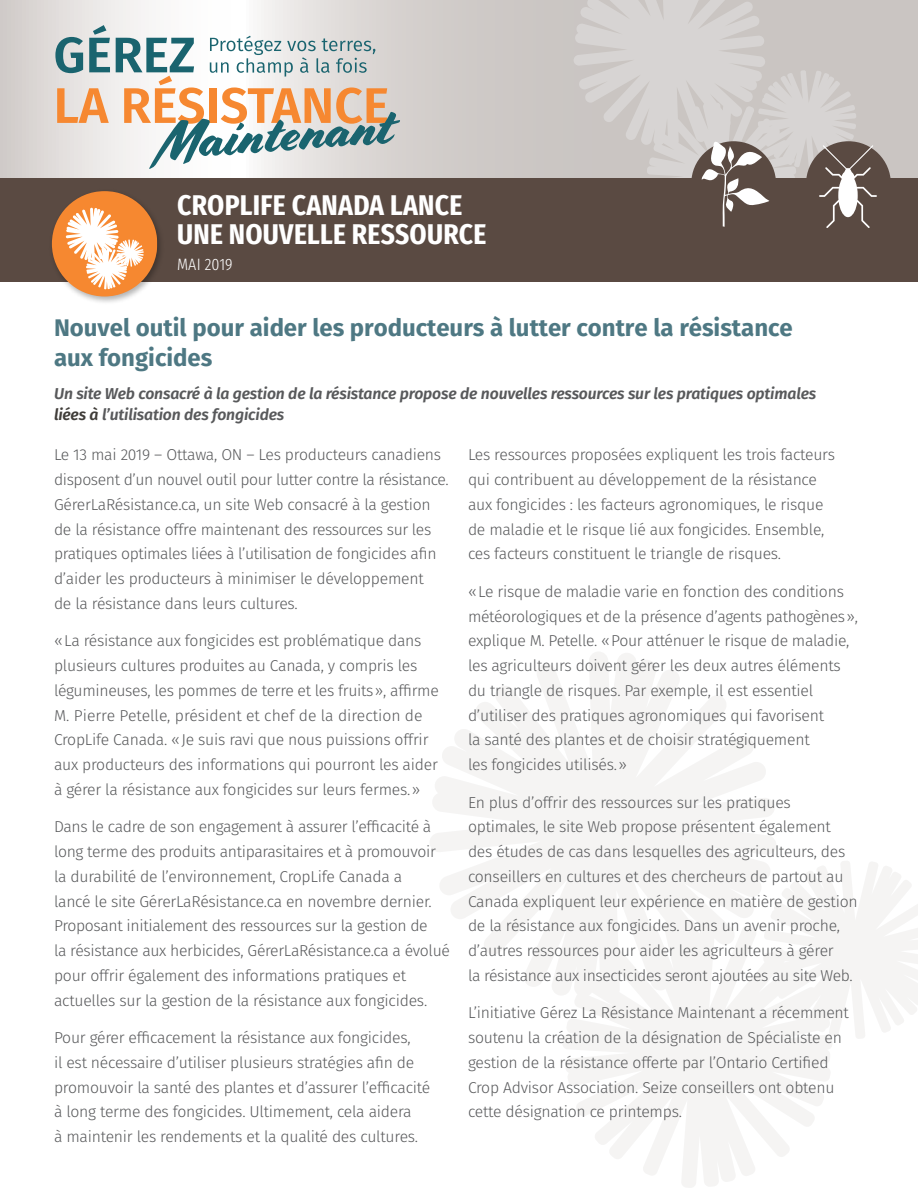
<style>
.page{position:relative;width:918px;height:1188px;background:#fff}
.page>*{position:absolute;margin:0;border:0;box-sizing:border-box;transform-origin:0 0}
.t1{font:700 28.5px/28.5px "Fira Sans Condensed";letter-spacing:.01em;color:#fff}
.Body_Copy{font:700 24px/30px "Fira Sans";color:#4e7883}
.t2{font:300 16.5px "Fira Sans Condensed";color:#fff}
.Body_Copy-2{font:300 15.75px/24.8px "Fira Sans";letter-spacing:-.015em;color:#58595b}
.Body_Copy-3{font:italic 600 15.75px/21px "Fira Sans";letter-spacing:-.01em;color:#58595b}
.s1{color:#403d39}
</style>
<div class="page">
<svg style="left:430px;top:652px;width:488px;height:536px"></svg>
<svg style="left:0;top:0;width:918px;height:178px;background:#d7d3d1"></svg>
<svg style="left:573px;top:0;width:283px;height:178px;background:#d1cdcb"></svg>
<div style="left:0;top:178px;width:918px;height:103px;background:#5a4a42"></div>
<div style="left:48px;top:188px;width:117px;height:116px;background:#000;opacity:.3"></div>
<svg style="left:52px;top:191px;width:105px;height:105px"></svg>
<div style="left:806px;top:141px;width:85px;height:85px;background:#5a4a42;border-radius:50%"></div>
<div style="left:691px;top:141px;width:85px;height:85px;background:#5a4a42;border-radius:50%"></div>
<svg style="left:819px;top:145px;width:58px;height:83px"></svg>
<svg style="left:701px;top:141px;width:68px;height:86px"></svg>
<svg style="left:55px;top:37px;width:28px;height:36px"></svg>
<svg style="left:89px;top:25px;width:21px;height:47px"></svg>
<svg style="left:57px;top:88px;width:52px;height:35px;background:#eeb990"></svg>
<svg style="left:116px;top:36px;width:284px;height:133px"></svg>
<p class="t1" style="left:177px;top:188px;width:311px">CROPLIFE CANADA LANCE<br>UNE NOUVELLE RESSOURCE</p>
<p class="t2" style="left:177px;top:249px;width:57px">MAI 2019</p>
<p class="Body_Copy" style="left:54px;top:312px;width:740px">Nouvel outil pour aider les producteurs à lutter contre la résistance aux fongicides</p>
<p class="Body_Copy-3" style="left:54px;top:382px;width:764px">Un site Web consacré à la gestion de la résistance propose de nouvelles ressources sur les pratiques optimales <span class="s1">liées à</span> l’utilisation des fongicides</p>
<p class="Body_Copy-2" style="left:54px;top:442px;width:396px">Le 13 mai 2019 – Ottawa, ON – Les producteurs canadiens disposent d’un nouvel outil pour lutter contre la résistance.<br>GérerLaRésistance.ca, un site Web consacré à la gestion de la résistance offre maintenant des ressources sur les pratiques optimales liées à l’utilisation de fongicides afin d’aider les producteurs à minimiser le développement<br>de la résistance dans leurs cultures.</p>
<p class="Body_Copy-2" style="left:54px;top:628px;width:386px">«La résistance aux fongicides est problématique dans plusieurs cultures produites au Canada, y compris les légumineuses, les pommes de terre et les fruits», affirme M. Pierre Petelle, président et chef de la direction de CropLife Canada. «Je suis ravi que nous puissions offrir aux producteurs des informations qui pourront les aider à gérer la résistance aux fongicides sur leurs fermes.»</p>
<p class="Body_Copy-2" style="left:54px;top:814px;width:397px">Dans le cadre de son engagement à assurer l’efficacité à long terme des produits antiparasitaires et à promouvoir la durabilité de l’environnement, CropLife Canada a<br>lancé le site GérerLaRésistance.ca en novembre dernier.<br>Proposant initialement des ressources sur la gestion de<br>la résistance aux herbicides, GérerLaRésistance.ca a évolué pour offrir également des informations pratiques et actuelles sur la gestion de la résistance aux fongicides.</p>
<p class="Body_Copy-2" style="left:54px;top:1025px;width:378px">Pour gérer efficacement la résistance aux fongicides,<br>il est nécessaire d’utiliser plusieurs stratégies afin de promouvoir la santé des plantes et d’assurer l’efficacité à long terme des fongicides. Ultimement, cela aidera<br>à maintenir les rendements et la qualité des cultures.</p>
<p class="Body_Copy-2" style="left:468px;top:442px;width:368px">Les ressources proposées expliquent les trois facteurs qui contribuent au développement de la résistance aux fongicides : les facteurs agronomiques, le risque de maladie et le risque lié aux fongicides. Ensemble, ces facteurs constituent le triangle de risques.</p>
<p class="Body_Copy-2" style="left:468px;top:579px;width:392px">«Le risque de maladie varie en fonction des conditions météorologiques et de la présence d’agents pathogènes», explique M. Petelle. «Pour atténuer le risque de maladie, les agriculteurs doivent gérer les deux autres éléments du triangle de risques. Par exemple, il est essentiel d’utiliser des pratiques agronomiques qui favorisent<br>la santé des plantes et de choisir stratégiquement<br>les fongicides utilisés.»</p>
<p class="Body_Copy-2" style="left:468px;top:790px;width:391px">En plus d’offrir des ressources sur les pratiques optimales, le site Web propose présentent également des études de cas dans lesquelles des agriculteurs, des conseillers en cultures et des chercheurs de partout au Canada expliquent leur expérience en matière de gestion de la résistance aux fongicides. Dans un avenir proche, d’autres ressources pour aider les agriculteurs à gérer<br>la résistance aux insecticides seront ajoutées au site Web.</p>
<p class="Body_Copy-2" style="left:468px;top:1000px;width:382px">L’initiative Gérez La Résistance Maintenant a récemment soutenu la création de la désignation de Spécialiste en gestion de la résistance offerte par l’Ontario Certified Crop Advisor Association. Seize conseillers ont obtenu cette désignation ce printemps.</p>
</div>
